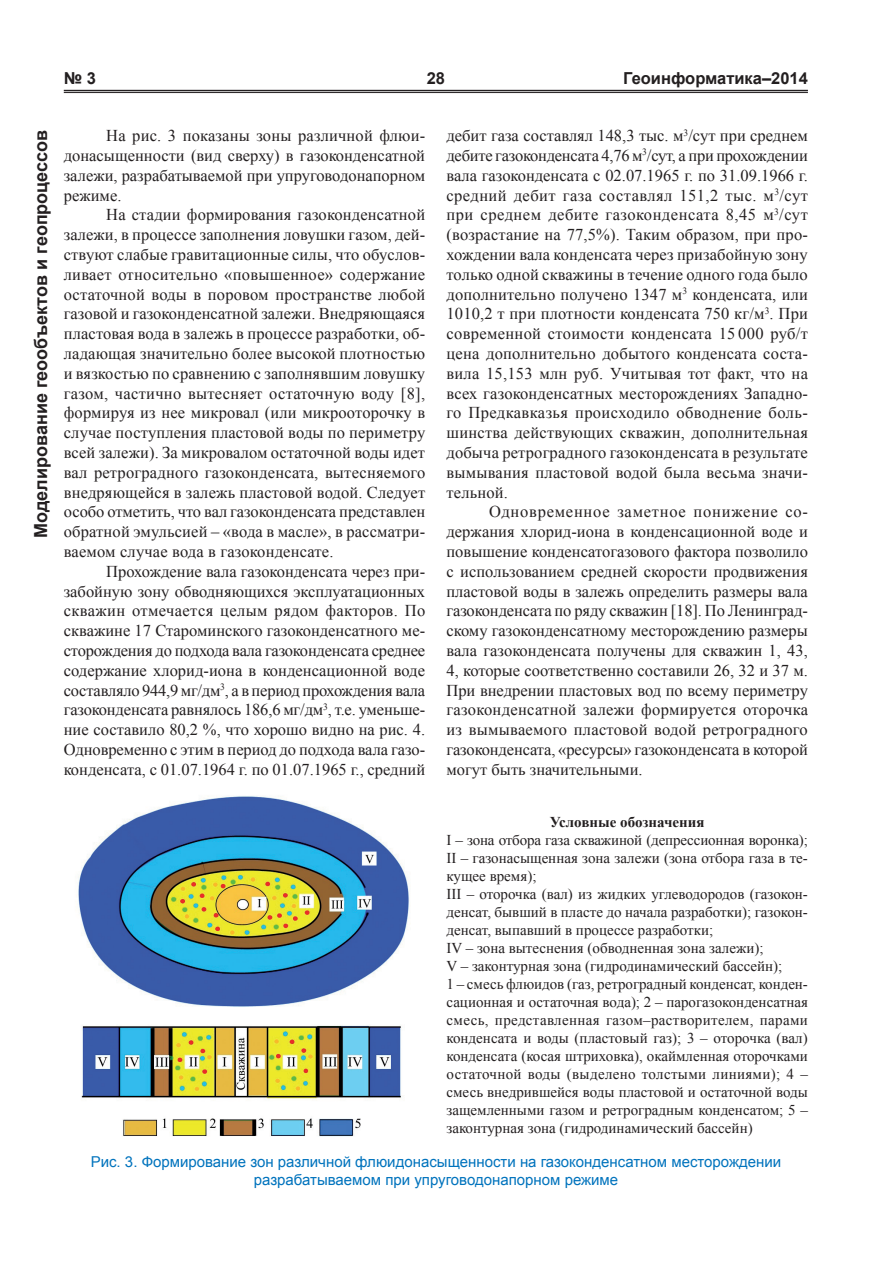
<style>
.page{position:relative;width:893px;height:1263px;background:#fff}
.page>*{position:absolute;margin:0;border:0;box-sizing:border-box;transform-origin:0 0}
.t1{font:700 18px "Arial";color:#231f20}
.t2{font:16.5px/19.8px "Times New Roman";color:#231f20;text-align:justify}
.t3{font:700 16.5px "Arial";color:#231f20}
.t4{font:15px/18px "Times New Roman";color:#231f20}
.t5{font:15px/18px "Arial";color:#0073bd;text-align:center}
.t6{font:700 15px "Times New Roman";color:#231f20}
</style>
<div class="page">
<hr style="left:64px;top:90px;width:744px;height:1px;background:#231f20">
<hr style="left:64px;top:92px;width:744px;height:1px;background:#231f20">
<img style="left:78px;top:796px;width:331px;height:341px">
<p class="t3" style="left:64px;top:68px;width:34px">№ 3</p>
<p class="t3" style="left:427px;top:68px;width:20px">28</p>
<p class="t3" style="left:623px;top:68px;width:186px">Геоинформатика–2014</p>
<p class="t1" style="left:29px;top:538px;width:409px;rotate:-90deg">Моделирование геообъектов и геопроцессов</p>
<p class="t2" style="left:64px;top:125px;width:363px;text-indent:43px">На рис. 3 показаны зоны различной флюи&shy;донасыщенности (вид сверху) в газоконденсатной залежи, разрабатываемой при упруговодонапорном режиме.</p>
<p class="t2" style="left:64px;top:205px;width:363px;text-indent:43px">На стадии формирования газоконденсатной залежи, в процессе заполнения ловушки газом, дей&shy;ствуют слабые гравитационные силы, что обуслов&shy;ливает относительно «повышенное» содержание остаточной воды в поровом пространстве любой газовой и газоконденсатной залежи. Внедряющаяся пластовая вода в залежь в процессе разработки, об&shy;ладающая значительно более высокой плотностью и вязкостью по сравнению с заполнявшим ловушку газом, частично вытесняет остаточную воду [8], формируя из нее микровал (или микрооторочку в случае поступления пластовой воды по периметру всей залежи). За микровалом остаточной воды идет вал ретроградного газоконденсата, вытесняемого внедряющейся в залежь пластовой водой. Следует особо отметить, что вал газоконденсата представлен обратной эмульсией – «вода в масле», в рассматри&shy;ваемом случае вода в газоконденсате.</p>
<p class="t2" style="left:64px;top:561px;width:363px;text-indent:43px">Прохождение вала газоконденсата через при&shy;забойную зону обводняющихся эксплуатационных скважин отмечается целым рядом факторов. По скважине 17 Староминского газоконденсатного ме&shy;сторождения до подхода вала газоконденсата среднее содержание хлорид-иона в конденсационной воде составляло 944,9 мг/дм<sup>3</sup>, а в период прохождения вала газоконденсата равнялось 186,6 мг/дм<sup>3</sup>, т.е. уменьше&shy;ние составило 80,2 %, что хорошо видно на рис. 4.<br>Одновременно с этим в период до подхода вала газо&shy;конденсата, с 01.07.1964 г. по 01.07.1965 г., средний</p>
<p class="t2" style="left:446px;top:125px;width:363px">дебит газа составлял 148,3 тыс. м<sup>3</sup>/сут при среднем дебите газоконденсата 4,76 м<sup>3</sup>/сут, а при прохождении вала газоконденсата с 02.07.1965 г. по 31.09.1966 г. средний дебит газа составлял 151,2 тыс. м<sup>3</sup>/сут при среднем дебите газоконденсата 8,45 м<sup>3</sup>/сут (возрастание на 77,5%). Таким образом, при про&shy;хождении вала конденсата через призабойную зону только одной скважины в течение одного года было дополнительно получено 1347 м<sup>3</sup> конденсата, или 1010,2 т при плотности конденсата 750 кг/м<sup>3</sup>. При современной стоимости конденсата 15 000 руб/т цена дополнительно добытого конденсата соста&shy;вила 15,153 млн руб. Учитывая тот факт, что на всех газоконденсатных месторождениях Западно&shy;го Предкавказья происходило обводнение боль&shy;шинства действующих скважин, дополнительная добыча ретроградного газоконденсата в результате вымывания пластовой водой была весьма значи&shy;тельной.</p>
<p class="t2" style="left:446px;top:502px;width:363px;text-indent:43px">Одновременное заметное понижение со&shy;держания хлорид-иона в конденсационной воде и повышение конденсатогазового фактора позволило с использованием средней скорости продвижения пластовой воды в залежь определить размеры вала газоконденсата по ряду скважин [18]. По Ленинград&shy;скому газоконденсатному месторождению размеры вала газоконденсата получены для скважин 1, 43, 4, которые соответственно составили 26, 32 и 37 м.<br>При внедрении пластовых вод по всему периметру газоконденсатной залежи формируется оторочка из вымываемого пластовой водой ретроградного газоконденсата, «ресурсы» газоконденсата в которой могут быть значительными.</p>
<p class="t6" style="left:550px;top:812px;width:156px">Условные обозначения</p>
<p class="t4" style="left:446px;top:831px;width:363px">I – зона отбора газа скважиной (депрессионная воронка); II – газонасыщенная зона залежи (зона отбора газа в те&shy;кущее время);<br>III – оторочка (вал) из жидких углеводородов (газокон&shy;денсат, бывший в пласте до начала разработки); газокон&shy;денсат, выпавший в процессе разработки;<br>IV – зона вытеснения (обводненная зона залежи);<br>V – законтурная зона (гидродинамический бассейн);<br>1 – смесь флюидов (газ, ретроградный конденсат, конден&shy;сационная и остаточная вода); 2 – парогазоконденсатная смесь, представленная газом–растворителем, парами конденсата и воды (пластовый газ); 3 – оторочка (вал) конденсата (косая штриховка), окаймленная оторочками остаточной воды (выделено толстыми линиями); 4 – смесь внедрившейся воды пластовой и остаточной воды защемленными газом и ретроградным конденсатом; 5 – законтурная зона (гидродинамический бассейн)</p>
<p class="t5" style="left:91px;top:1152px;width:692px">Рис. 3. Формирование зон различной флюидонасыщенности на газоконденсатном месторождении разрабатываемом при упруговодонапорном режиме</p>
</div>
